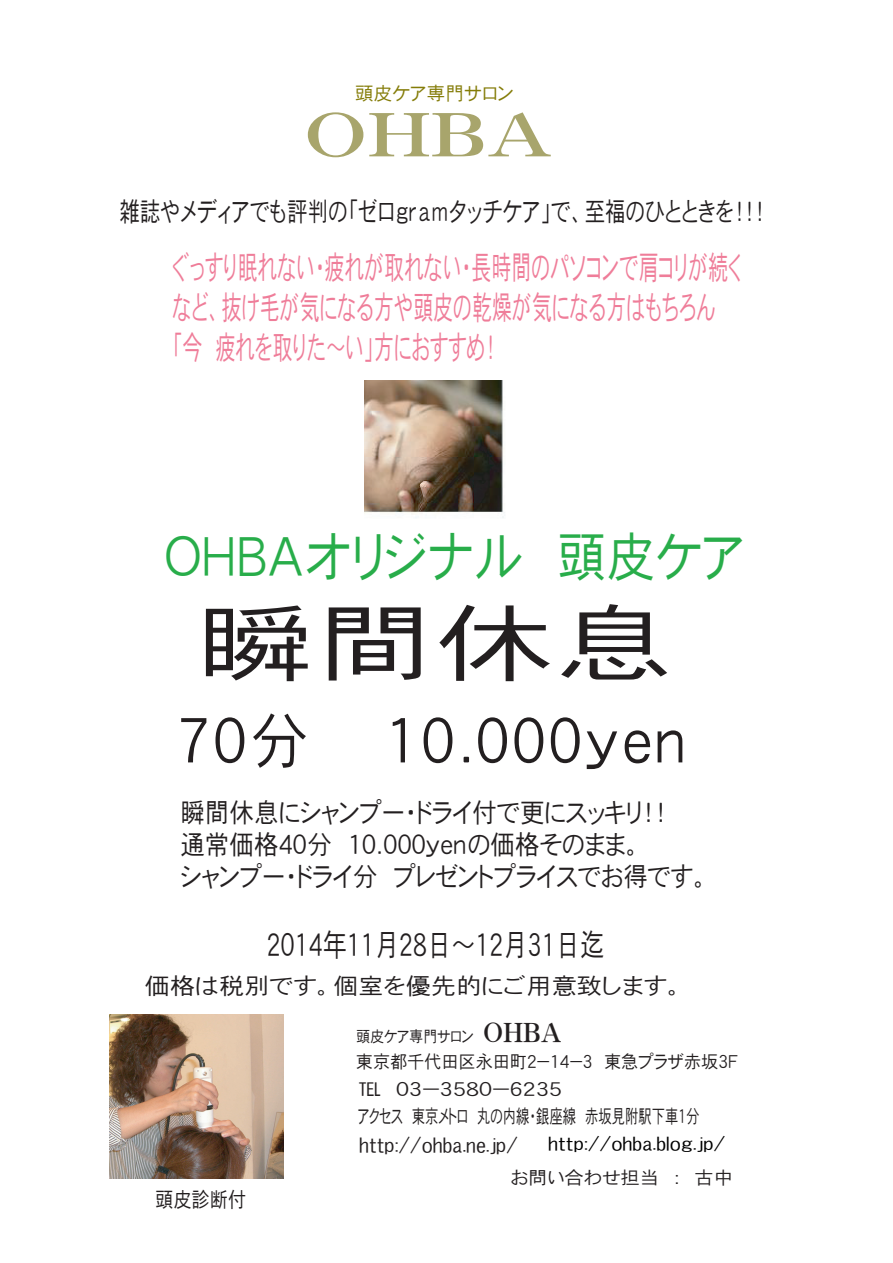
<style>
.page{position:relative;width:893px;height:1263px;background:#fff}
.page>*{position:absolute;margin:0;border:0;box-sizing:border-box;transform-origin:0 0}
.t1{font:85.05px "HGP Heisei Kakugothictai W3";color:#231f20;scale:1.41 1}
.t2{font:63px "HGP Heisei Kakugothictai W3";letter-spacing:.05em;color:#231f20;scale:.92 1}
.t3{font:60.15px "HGP Heisei Minchotai W9";color:#a8a56c;scale:1.24 1}
.t4{font:54.6px "HGP Heisei Kakugothictai W3";letter-spacing:.005em;color:#28ad4a;scale:.9 1}
.t5{font:32.85px/39.6px "HGP Heisei Kakugothictai W3";letter-spacing:.025em;color:#ef7d99;scale:.61 1}
.t6{font:31.65px "HGP Heisei Kakugothictai W3";color:#231f20;scale:.77 1}
.t7{font:27px "HGP Heisei Kakugothictai W3";letter-spacing:.025em;color:#231f20;scale:.76 1}
.t8{font:26.85px/32.1px "HGP Heisei Kakugothictai W3";color:#231f20;scale:.91 1}
.t9{font:22.95px "HGP Heisei Kakugothictai W3";color:#231f20;scale:1.09 1}
.t10{font:21.3px "HGP Heisei Kakugothictai W3";color:#231f20;scale:.85 1}
.t11{font:19.35px/28.2px "HGP Heisei Kakugothictai W3";color:#231f20;scale:1.18 1}
.t12{font:18.9px "HGP Heisei Kakugothictai W3";letter-spacing:.01em;color:#847c08}
.t13{font:18px "HGP Heisei Kakugothictai W3";color:#231f20;scale:.95 1}
.t14{font:18px "HGP Heisei Kakugothictai W3";color:#231f20;scale:1.07 1}
.t15{font:17.7px "HGP Heisei Kakugothictai W3";color:#000;scale:1.35 1}
.t16{font:15.75px "HGP Heisei Kakugothictai W3";color:#231f20;scale:.89 1}
.s1{font-family:"HGP Heisei Minchotai W9";font-size:26.55px}
</style>
<div class="page">
<img style="left:365px;top:380px;width:140px;height:138px">
<img style="left:110px;top:1014px;width:174px;height:164px">
<p class="t12" style="left:355px;top:84px;width:160px">頭皮ケア専門サロン</p>
<h3 class="t3" style="left:304px;top:105px;width:202px">ＯＨＢＡ</h3>
<p class="t7" style="left:119px;top:198px;width:851px">雑誌やメディアでも評判の「ゼロｇｒａｍタッチケア」で、至福のひとときを！！！</p>
<p class="t5" style="left:173px;top:248px;width:933px">ぐっすり眠れない・疲れが取れない・長時間のパソコンで肩コリが続くなど、抜け毛が気になる方や頭皮の乾燥が気になる方はもちろん<br>「今 疲れを取りた～い」方におすすめ！</p>
<h3 class="t4" style="left:164px;top:529px;width:646px">ＯＨＢＡオリジナル 頭皮ケア</h3>
<h1 class="t1" style="left:196px;top:600px;width:341px">瞬間休息</h1>
<h2 class="t2" style="left:177px;top:709px;width:558px">７０分 １０．０００ｙｅｎ</h2>
<p class="t8" style="left:180px;top:796px;width:583px">瞬間休息にシャンプー・ドライ付で更にスッキリ！！<br>通常価格４０分 １０．０００ｙｅｎの価格そのまま。<br>シャンプー・ドライ分 プレゼントプライスでお得です。</p>
<p class="t6" style="left:267px;top:928px;width:440px">２０１４年１１月２８日～１２月３１日迄</p>
<p class="t9" style="left:145px;top:974px;width:496px">価格は税別です。個室を優先的にご用意致します。</p>
<p class="t10" style="left:155px;top:1189px;width:109px">頭皮診断付</p>
<p class="t16" style="left:356px;top:1028px;width:232px">頭皮ケア専門サロン <span class="s1">ＯＨＢＡ</span></p>
<p class="t13" style="left:356px;top:1052px;width:405px">東京都千代田区永田町２－１４－３ 東急プラザ赤坂３Ｆ</p>
<p class="t11" style="left:358px;top:1074px;width:291px">℡ ０３－３５８０－６２３５<br>アクセス 東京メトロ 丸の内線・銀座線 赤坂見附駅下車１分http://ohba.ne.jp/</p>
<p class="t14" style="left:511px;top:1169px;width:209px">お問い合わせ担当 ： 古中</p>
<p class="t15" style="left:548px;top:1134px;width:133px">http://ohba.blog.jp/</p>
</div>
